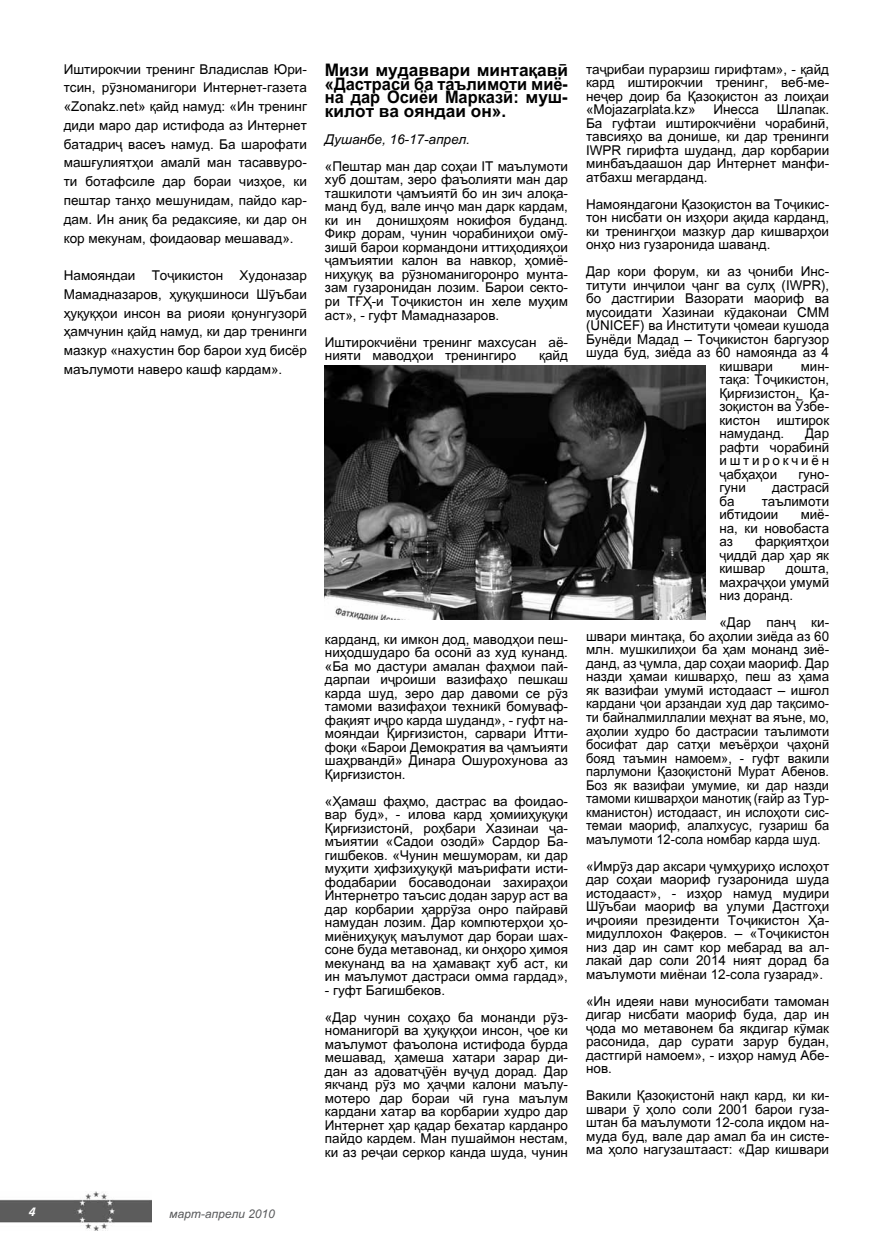
<style>
.page{position:relative;width:893px;height:1255px;background:#fff}
.page>*{position:absolute;margin:0;border:0;box-sizing:border-box;transform-origin:0 0}
.t1{font:700 17.25px/13.5px "Arial Tj";color:#000;text-align:justify}
.t2{font:13.5px/13.5px "Arial Tj";color:#000;text-align:justify}
.t3{font:italic 13.5px "Arial Tj";color:#000}
.t4{font:italic 12px "Arial Tj";color:#58595b}
.t5{font:italic 700 12px "Zurich BT";color:#fff}
</style>
<div class="page">
<img style="left:0;top:1191px;width:151px;height:39px">
<img style="left:325px;top:365px;width:380px;height:254px">
<p class="t2" style="left:64px;top:59px;width:245px;line-height:18.8px">И штирокчии тренинг Владислав Юри&shy;тсин, рўзноманигори И нтернет-газета «Zonakz.net» ќайд намуд: «И н тренинг диди маро дар истифода аз И нтернет батадриљ васеъ намуд. Ба шарофати машѓулиятњои амалї ман тасаввуро&shy;ти ботафсиле дар бораи чизњое, ки пештар танњо мешунидам, пайдо кар&shy;дам. И н аниќ ба редаксияе, ки дар он кор мекунам, фоидаовар мешавад».</p>
<p class="t2" style="left:64px;top:266px;width:245px;line-height:18.8px">Н амояндаи Тољикистон Худоназар Мамадназаров, њуќуќшиноси Шўъбаи њуќуќњои инсон ва риояи ќонунгузорї њамчунин ќайд намуд, ки дар тренинги мазкур «нахустин бор барои худ бисёр маълумоти наверо кашф кардам».</p>
<p class="t1" style="left:325px;top:64px;width:245px">Мизи мудаввари минтаќавї «Дастрасї ба таълимоти миё&shy;на дар Осиёи Марказї: муш&shy;килот ва ояндаи он».</p>
<p class="t3" style="left:325px;top:132px;width:147px">Душанбе, 16-17-апрел.</p>
<p class="t2" style="left:325px;top:159px;width:245px">«Пештар ман дар соњаи IT маълумоти хуб доштам, зеро фаъолияти ман дар ташкилоти љамъиятї бо ин зич алоќа&shy;манд буд, вале инљо ман дарк кардам, ки ин донишњоям нокифоя буданд.<br>Фикр дорам, чунин чорабинињои омў&shy;зишї барои кормандони иттињодияњои љамъиятии калон ва навкор, њомиё&shy;нињуќуќ ва рўзноманигоронро мунта&shy;зам гузаронидан лозим. Барои секто&shy;ри ТЃЊ-и Тољикистон ин хеле муњим аст», - гуфт Мамадназаров.</p>
<p class="t2" style="left:325px;top:335px;width:245px">И штирокчиёни тренинг махсусан аё&shy;нияти маводњои тренингиро</p>
<p class="t2" style="left:539px;top:348px;width:30px">ќайд</p>
<p class="t2" style="left:325px;top:632px;width:245px">карданд, ки имкон дод, маводњои пеш&shy;нињодшударо ба осонї аз худ кунанд. «Ба мо дастури амалан фањмои пай&shy;дарпаи иљроиши вазифањо пешкаш карда шуд, зеро дар давоми се рўз тамоми вазифањои техникї бомуваф&shy;фаќият иљро карда шуданд», - гуфт на&shy;мояндаи Ќирѓизистон, сарвари Итти&shy;фоќи «Барои Демократия ва љамъияти шањрвандї» Динара Ошурохунова аз Ќирѓизистон.</p>
<p class="t2" style="left:325px;top:794px;width:245px">«Њамаш фањмо, дастрас ва фоидао&shy;вар буд», - илова кард њомиињуќуќи Ќирѓизистонї, роњбари Хазинаи ља&shy;мъиятии «Садои озодї» Сардор Ба&shy;гишбеков. «Чунин мешуморам, ки дар муњити њифзињуќуќї маърифати исти&shy;фодабарии босаводонаи захирањои И нтернетро таъсис додан зарур аст ва дар корбарии њаррўза онро пайравї намудан лозим. Дар компютерњои њо&shy;миёнињуќуќ маълумот дар бораи шах&shy;соне буда метавонад, ки онњоро њимоя мекунанд ва на њамаваќт хуб аст, ки ин маълумот дастраси омма гардад»,</p>
<p class="t2" style="left:325px;top:976px;width:245px;line-height:27px">- гуфт Багишбеков.<br>«Дар чунин соњањо ба монанди рўз-</p>
<p class="t2" style="left:325px;top:1023px;width:245px">номанигорї ва њуќуќњои инсон, љое ки маълумот фаъолона истифода бурда мешавад, њамеша хатари зарар ди&shy;дан аз адоватљўён вуљуд дорад. Дар якчанд рўз мо њаљми калони маълу&shy;мотеро дар бораи чї гуна маълум кардани хатар ва корбарии худро дар И нтернет њар ќадар бехатар карданро пайдо кардем. Ман пушаймон нестам, ки аз рељаи серкор канда шуда, чунин</p>
<p class="t2" style="left:586px;top:62px;width:245px">таљрибаи пурарзиш гирифтам», - ќайд кард иштирокчии тренинг, веб-ме&shy;нељер доир ба Ќазоќистон аз лоињаи «Mojazarplata.kz»</p>
<p class="t2" style="left:586px;top:103px;width:245px;text-indent:191px">Шлапак.<br>Ба гуфтаи иштирокчиёни чорабинї, тавсияњо ва донише, ки дар тренинги IWPR гирифта шуданд, дар корбарии минбаъдаашон дар И нтернет манфи&shy;атбахш мегарданд.</p>
<p class="t2" style="left:586px;top:197px;width:245px">Н амояндагони Ќазоќистон ва Тољикис&shy;тон нисбати он изњори аќида карданд, ки тренингњои мазкур дар кишварњои онњо низ гузаронида шаванд.</p>
<p class="t2" style="left:586px;top:265px;width:245px">Дар кори форум, ки аз љониби И нс-</p>
<p class="t2" style="left:586px;top:278px;width:245px">титути инљилои љанг ва сулњ (IWPR),</p>
<p class="t2" style="left:586px;top:292px;width:245px">бо дастгирии Вазорати маориф ва</p>
<p class="t2" style="left:586px;top:305px;width:245px">мусоидати Хазинаи кўдаконаи СММ</p>
<p class="t2" style="left:586px;top:319px;width:245px">(UNICEF) ва И нститути љомеаи кушода</p>
<p class="t2" style="left:586px;top:332px;width:245px">Бунёди Мадад – Тољикистон баргузор</p>
<p class="t2" style="left:586px;top:346px;width:245px">шуда буд, зиёда аз 60 намоянда аз 4</p>
<p class="t2" style="left:719px;top:359px;width:55px">кишвари</p>
<p class="t2" style="left:713px;top:103px;width:47px">И несса</p>
<p class="t2" style="left:719px;top:359px;width:111px;text-indent:81px">мин&shy;таќа: Тољикистон, Ќирѓизистон, Ќа&shy;зоќистон ва ўзбе&shy;кистон иштирок намуданд.</p>
<p class="t2" style="left:719px;top:427px;width:111px;text-indent:86px">Дар рафти чорабинї иштирокчиён љабњањои</p>
<p class="t2" style="left:798px;top:467px;width:32px">гуно-</p>
<p class="t2" style="left:719px;top:481px;width:28px">гуни</p>
<p class="t2" style="left:772px;top:481px;width:59px">дастрасї</p>
<p class="t2" style="left:719px;top:494px;width:17px">ба</p>
<p class="t2" style="left:719px;top:494px;width:111px;text-indent:42px">таълимоти ибтидоии</p>
<p class="t2" style="left:719px;top:508px;width:111px;text-indent:81px">миё&shy;на, ки новобаста аз</p>
<p class="t2" style="left:719px;top:535px;width:111px;text-indent:36px">фарќиятњои љиддї дар њар як кишвар</p>
<p class="t2" style="left:719px;top:562px;width:111px;text-indent:67px">дошта, махраљњои умумї низ доранд.</p>
<p class="t2" style="left:586px;top:616px;width:245px;text-indent:133px">«Дар панљ ки&shy;швари минтаќа, бо ањолии зиёда аз 60 млн. мушкилињои ба њам монанд зиё&shy;данд, аз љумла, дар соњаи маориф. Дар назди њамаи кишварњо, пеш аз њама як вазифаи умумї истодааст – ишѓол кардани љои арзандаи худ дар таќсимо&shy;ти байналмиллалии мењнат ва яъне, мо, ањолии худро бо дастрасии таълимоти босифат дар сатњи меъёрњои љањонї бояд таъмин намоем», - гуфт вакили парлумони Ќазоќистонї Мурат Абенов.<br>Боз як вазифаи умумие, ки дар назди тамоми кишварњои манотиќ (ѓайр аз Тур&shy;кманистон) истодааст, ин ислоњоти сис&shy;темаи маориф, алалхусус, гузариш ба маълумоти 12-сола номбар карда шуд.</p>
<p class="t2" style="left:586px;top:859px;width:245px">«И мрўз дар аксари љумњурињо ислоњот дар соњаи маориф гузаронида шуда истодааст», - изњор намуд мудири Шўъбаи маориф ва улуми Дастгоњи иљроияи президенти Тољикистон Ња&shy;мидуллохон Фаќеров. – «Тољикистон низ дар ин самт кор мебарад ва ал&shy;лакай дар соли 2014 ният дорад ба маълумоти миёнаи 12-сола гузарад».</p>
<p class="t2" style="left:586px;top:994px;width:245px">«И н идеяи нави муносибати тамоман дигар нисбати маориф буда, дар ин љода мо метавонем ба якдигар кўмак расонида, дар сурати зарур будан, дастгирї намоем», - изњор намуд Абе&shy;нов.</p>
<p class="t2" style="left:586px;top:1088px;width:245px">Вакили Ќазоќистонї наќл кард, ки ки&shy;швари ў њоло соли 2001 барои гуза&shy;штан ба маълумоти 12-сола иќдом на&shy;муда буд, вале дар амал ба ин систе&shy;ма њоло нагузаштааст: «Дар кишвари</p>
<p class="t5" style="left:29px;top:1203px;width:8px">44</p>
<p class="t4" style="left:170px;top:1206px;width:107px">март-апрели 2010</p>
</div>
